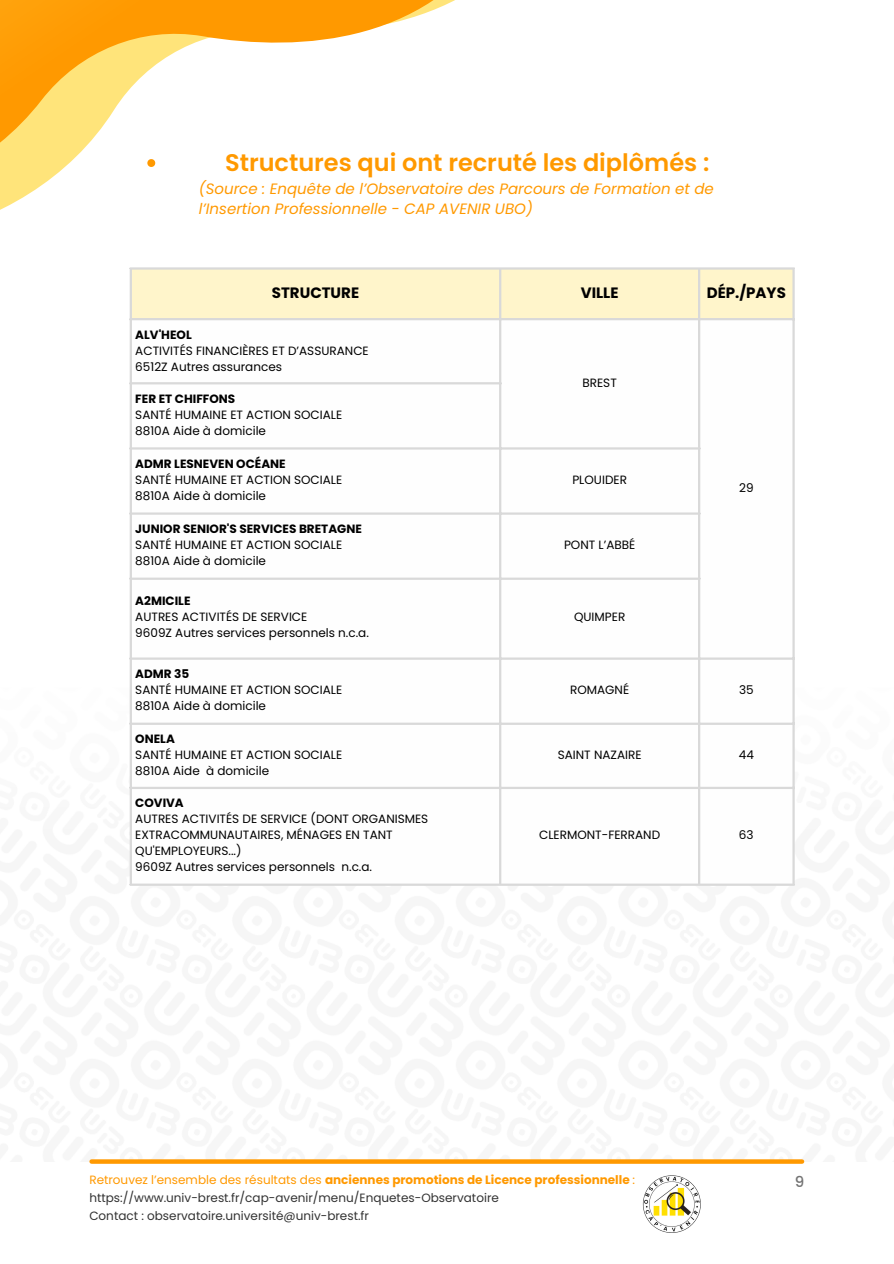
<style>
.page{position:relative;width:894px;height:1264px;background:#fff}
.page>*{position:absolute;margin:0;border:0;box-sizing:border-box;transform-origin:0 0}
.t1{font:600 24px "Poppins";color:#f90}
.t2{font:italic 15px/20.2px "Poppins";color:#f90}
.t3{font:700 15px "Poppins";color:#000}
.t4{font:500 15px "Poppins";color:#737373}
.t5{font:12px/16px "Poppins";color:#000}
.t6{font:12px "Poppins";color:#323232}
.t7{font:700 12px "Poppins";color:#000}
.t8{font:700 12px "Poppins";color:#f90}
.s1{font-weight:400}
</style>
<div class="page">
<svg style="left:0;top:0;width:455px;height:385px"></svg>
<svg style="left:92px;top:1159px;width:709px;height:4px;fill:#f90"></svg>
<svg style="left:147px;top:159px;width:8px;height:8px"></svg>
<div style="left:132px;top:270px;width:660px;height:48px;background:#fff5cb"></div>
<svg style="left:132px;top:320px;width:660px;height:563px"></svg>
<hr style="left:130px;top:270px;width:2px;height:613px;background:#d9d9d9">
<hr style="left:499px;top:270px;width:2px;height:613px;background:#d9d9d9">
<hr style="left:697px;top:270px;width:3px;height:613px;background:#d9d9d9">
<hr style="left:792px;top:270px;width:2px;height:613px;background:#d9d9d9">
<hr style="left:130px;top:267px;width:664px;height:3px;background:#d9d9d9">
<hr style="left:130px;top:318px;width:664px;height:2px;background:#d9d9d9">
<hr style="left:130px;top:382px;width:371px;height:2px;background:#d9d9d9">
<hr style="left:130px;top:447px;width:570px;height:2px;background:#d9d9d9">
<hr style="left:130px;top:512px;width:570px;height:2px;background:#d9d9d9">
<hr style="left:130px;top:577px;width:570px;height:3px;background:#d9d9d9">
<hr style="left:130px;top:657px;width:664px;height:2px;background:#d9d9d9">
<hr style="left:130px;top:722px;width:664px;height:3px;background:#d9d9d9">
<hr style="left:130px;top:786px;width:664px;height:3px;background:#d9d9d9">
<hr style="left:130px;top:883px;width:664px;height:2px;background:#d9d9d9">
<img style="left:642px;top:1175px;width:59px;height:58px">
<p class="t1" style="left:225px;top:146px;width:485px">Structures qui ont recruté les diplômés :</p>
<p class="t2" style="left:199px;top:178px;width:516px">(Source : Enquête de l’Observatoire des Parcours de Formation et de l’Insertion Professionnelle - CAP AVENIR UBO)</p>
<p class="t3" style="left:272px;top:282px;width:89px">STRUCTURE</p>
<h2 class="t3" style="left:580px;top:282px;width:39px">VILLE</h2>
<p class="t3" style="left:706px;top:282px;width:81px">DÉP./PAYS</p>
<p class="t7" style="left:135px;top:326px;width:58px">ALV'HEOL</p>
<p class="t5" style="left:135px;top:342px;width:235px">ACTIVITÉS FINANCIÈRES ET D’ASSURANCE</p>
<p class="t5" style="left:135px;top:358px;width:148px">6512Z Autres assurances</p>
<p class="t7" style="left:135px;top:390px;width:101px">FER ET CHIFFONS</p>
<p class="t5" style="left:135px;top:406px;width:208px">SANTÉ HUMAINE ET ACTION SOCIALE</p>
<p class="t5" style="left:135px;top:422px;width:132px">8810A Aide à domicile</p>
<p class="t7" style="left:135px;top:455px;width:152px">ADMR LESNEVEN OCÉANE</p>
<p class="t5" style="left:135px;top:472px;width:208px">SANTÉ HUMAINE ET ACTION SOCIALE</p>
<p class="t5" style="left:135px;top:488px;width:132px">8810A Aide à domicile</p>
<p class="t7" style="left:135px;top:520px;width:228px">JUNIOR SENIOR'S SERVICES BRETAGNE</p>
<p class="t5" style="left:135px;top:537px;width:208px">SANTÉ HUMAINE ET ACTION SOCIALE</p>
<p class="t5" style="left:135px;top:553px;width:132px">8810A Aide à domicile</p>
<p class="t7" style="left:135px;top:592px;width:57px">A2MICILE</p>
<p class="t5" style="left:135px;top:609px;width:173px">AUTRES ACTIVITÉS DE SERVICE</p>
<p class="t5" style="left:135px;top:625px;width:235px">9609Z Autres services personnels n.c.a.</p>
<p class="t7" style="left:135px;top:665px;width:56px">ADMR 35</p>
<p class="t5" style="left:135px;top:682px;width:208px">SANTÉ HUMAINE ET ACTION SOCIALE</p>
<p class="t5" style="left:135px;top:698px;width:132px">8810A Aide à domicile</p>
<p class="t7" style="left:135px;top:730px;width:41px">ONELA</p>
<p class="t5" style="left:135px;top:747px;width:208px">SANTÉ HUMAINE ET ACTION SOCIALE</p>
<p class="t5" style="left:135px;top:763px;width:135px">8810A Aide à domicile</p>
<p class="t7" style="left:135px;top:794px;width:50px">COVIVA</p>
<p class="t5" style="left:135px;top:811px;width:294px">AUTRES ACTIVITÉS DE SERVICE (DONT ORGANISMES<br>EXTRACOMMUNAUTAIRES, MÉNAGES EN TANT<br>QU'EMPLOYEURS...)</p>
<p class="t5" style="left:135px;top:859px;width:238px">9609Z Autres services personnels n.c.a.</p>
<p class="t5" style="left:582px;top:374px;width:36px">BREST</p>
<p class="t5" style="left:572px;top:472px;width:56px">PLOUIDER</p>
<p class="t5" style="left:564px;top:537px;width:73px">PONT L’ABBÉ</p>
<p class="t5" style="left:574px;top:609px;width:53px">QUIMPER</p>
<p class="t5" style="left:738px;top:479px;width:16px">29</p>
<p class="t5" style="left:570px;top:682px;width:61px">ROMAGNÉ</p>
<p class="t5" style="left:738px;top:682px;width:16px">35</p>
<p class="t5" style="left:557px;top:747px;width:85px">SAINT NAZAIRE</p>
<p class="t5" style="left:738px;top:747px;width:17px">44</p>
<p class="t5" style="left:539px;top:827px;width:123px">CLERMONT-FERRAND</p>
<p class="t5" style="left:738px;top:827px;width:16px">63</p>
<p class="t8" style="left:89px;top:1171px;width:547px"><span class="s1">Retrouvez l’ensemble des résultats des</span> anciennes promotions de Licence professionnelle <span class="s1">:</span></p>
<p class="t4" style="left:794px;top:1171px;width:11px">9</p>
<p class="t6" style="left:89px;top:1189px;width:411px">https://www.univ-brest.fr/cap-avenir/menu/Enquetes-Observatoire</p>
<p class="t6" style="left:89px;top:1207px;width:281px">Contact : observatoire.université@univ-brest.fr</p>
</div>
